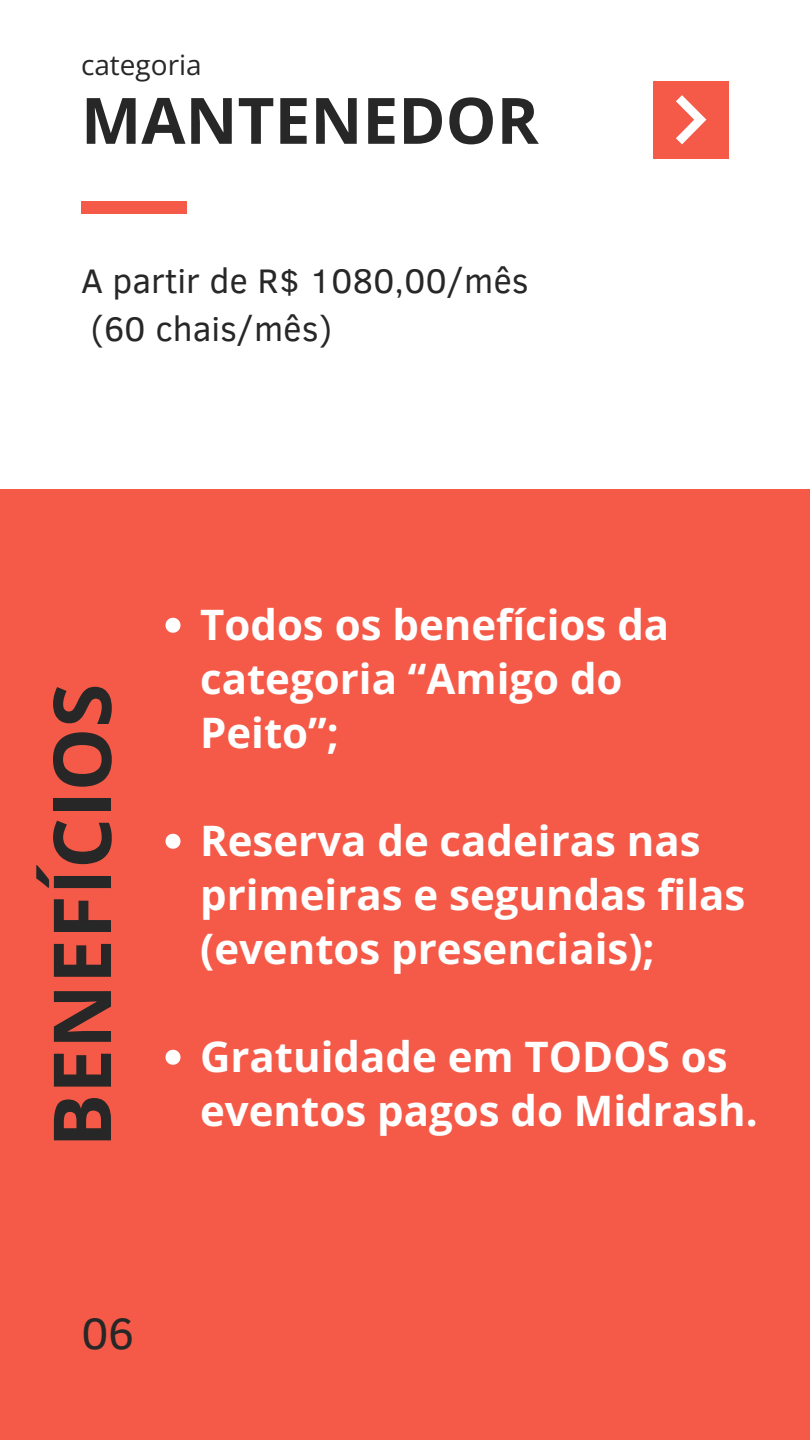
<style>
.page{position:relative;width:810px;height:1440px;background:#f55a48}
.page>*{position:absolute;margin:0;border:0;box-sizing:border-box;transform-origin:0 0}
.t1{font:700 80px "Open Sans";color:#272727}
.t2{font:700 64px "Open Sans";color:#272727}
.t3{font:45px "Clear Sans";color:#272727}
.t4{font:700 42px/54px "Open Sans";color:#fff}
.t5{font:35px/48.5px "Clear Sans";color:#272727}
.t6{font:28px "Open Sans";color:#272727}
</style>
<div class="page">
<div style="left:0;top:0;width:810px;height:488px;background:#fff"></div>
<div style="left:653px;top:81px;width:76px;height:77px;background:#f55a48"></div>
<svg style="left:676px;top:95px;width:30px;height:49px"></svg>
<div style="left:81px;top:202px;width:106px;height:12px;background:#f55a48"></div>
<svg style="left:165px;top:618px;width:15px;height:15px"></svg>
<svg style="left:165px;top:834px;width:15px;height:15px"></svg>
<svg style="left:165px;top:1050px;width:15px;height:15px"></svg>
<p class="t6" style="left:81px;top:45px;width:122px">categoria</p>
<p class="t2" style="left:81px;top:75px;width:459px">MANTENEDOR</p>
<p class="t5" style="left:81px;top:255px;width:449px">A partir de R$ 1080,00/mês (60 chais/mês)</p>
<p class="t1" style="left:26px;top:1148px;width:465px;rotate:-90deg">BENEFÍCIOS</p>
<h2 class="t4" style="left:200px;top:596px;width:471px">Todos os benefícios da categoria “Amigo do<br>Peito”;</h2>
<p class="t4" style="left:200px;top:812px;width:547px">Reserva de cadeiras nas primeiras e segundas filas (eventos presenciais);</p>
<h4 class="t4" style="left:200px;top:1028px;width:559px">Gratuidade em TODOS os eventos pagos do Midrash.</h4>
<p class="t3" style="left:81px;top:1301px;width:55px">06</p>
</div>
